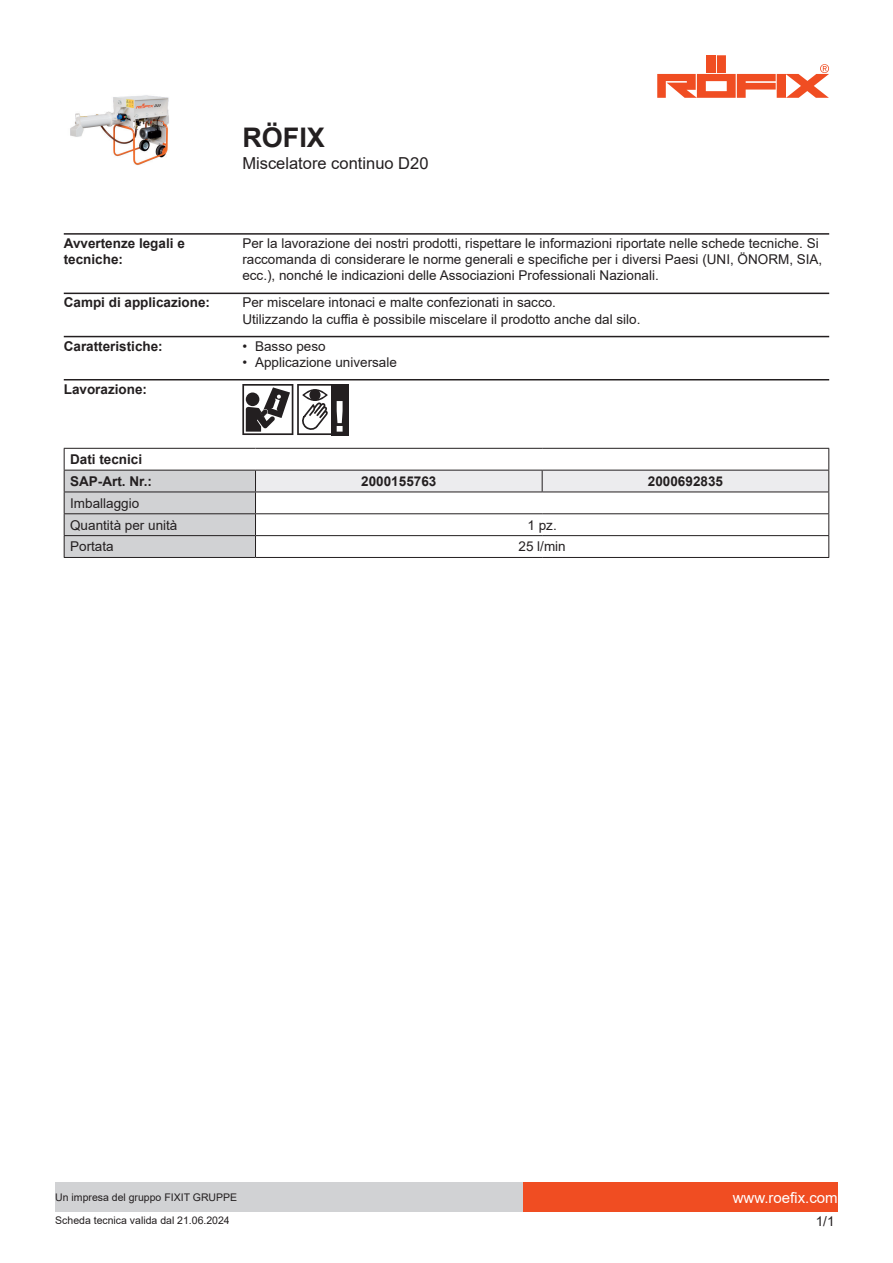
<style>
.page{position:relative;width:893px;height:1263px;background:#fff}
.page>*{position:absolute;margin:0;border:0;box-sizing:border-box;transform-origin:0 0}
.t1{font:700 27px "Arial";color:#231f20}
.t2{font:16.5px "Arial";color:#231f20}
.t3{font:15px "Arial";color:#fff}
.t4{font:13.5px/16.2px "Arial";color:#231f20}
.t5{font:700 13.5px/16.2px "Arial";color:#231f20}
.t6{font:10.5px "Arial";color:#231f20}
</style>
<div class="page">
<img style="left:70px;top:95px;width:99px;height:70px">
<div style="left:717px;top:55px;width:9px;height:18px;background:#f04d22"></div>
<div style="left:707px;top:55px;width:9px;height:18px;background:#f04d22"></div>
<svg style="left:657px;top:64px;width:172px;height:34px"></svg>
<div style="left:523px;top:1182px;width:315px;height:30px;background:#f04d22"></div>
<div style="left:55px;top:1182px;width:468px;height:30px;background:#d1d2d4"></div>
<hr style="left:64px;top:233px;width:765px;height:2px;background:#231f20">
<hr style="left:64px;top:293px;width:765px;height:1px;background:#231f20">
<hr style="left:64px;top:336px;width:765px;height:1px;background:#231f20">
<hr style="left:64px;top:379px;width:765px;height:1px;background:#231f20">
<svg style="left:242px;top:384px;width:106px;height:51px"></svg>
<hr style="left:64px;top:448px;width:191px;height:1px;background:#231f20">
<hr style="left:255px;top:448px;width:287px;height:1px;background:#231f20">
<hr style="left:542px;top:448px;width:287px;height:1px;background:#231f20">
<svg style="left:64px;top:449px;width:765px;height:108px"></svg>
<hr style="left:64px;top:557px;width:191px;height:1px;background:#231f20">
<hr style="left:255px;top:557px;width:287px;height:1px;background:#231f20">
<hr style="left:542px;top:557px;width:287px;height:1px;background:#231f20">
<h1 class="t1" style="left:242px;top:119px;width:84px">RÖFIX</h1>
<p class="t2" style="left:242px;top:152px;width:188px">Miscelatore continuo D20</p>
<p class="t5" style="left:64px;top:235px;width:123px">Avvertenze legali e tecniche:</p>
<p class="t4" style="left:242px;top:235px;width:581px">Per la lavorazione dei nostri prodotti, rispettare le informazioni riportate nelle schede tecniche. Si raccomanda di considerare le norme generali e specifiche per i diversi Paesi (UNI, ÖNORM, SIA, ecc.), nonché le indicazioni delle Associazioni Professionali Nazionali.</p>
<p class="t5" style="left:64px;top:295px;width:148px">Campi di applicazione:</p>
<p class="t4" style="left:242px;top:294px;width:400px">Per miscelare intonaci e malte confezionati in sacco.<br>Utilizzando la cuffia è possibile miscelare il prodotto anche dal silo.</p>
<p class="t5" style="left:64px;top:338px;width:101px">Caratteristiche:</p>
<p class="t4" style="left:242px;top:338px;width:85px">• Basso peso</p>
<p class="t4" style="left:242px;top:354px;width:156px">• Applicazione universale</p>
<p class="t5" style="left:64px;top:381px;width:85px">Lavorazione:</p>
<p class="t5" style="left:70px;top:449px;width:83px;line-height:21.9px">Dati tecnici<br>SAP-Art. Nr.:</p>
<p class="t4" style="left:70px;top:492px;width:109px;line-height:21.9px">Imballaggio<br>Quantità per unità</p>
<p class="t5" style="left:361px;top:473px;width:77px">2000155763</p>
<p class="t5" style="left:648px;top:473px;width:77px">2000692835</p>
<p class="t4" style="left:527px;top:517px;width:31px">1 pz.</p>
<p class="t4" style="left:70px;top:538px;width:45px">Portata</p>
<p class="t4" style="left:518px;top:538px;width:49px">25 l/min</p>
<p class="t6" style="left:55px;top:1190px;width:183px">Un impresa del gruppo FIXIT GRUPPE</p>
<p class="t3" style="left:733px;top:1187px;width:107px">www.roefix.com</p>
<p class="t6" style="left:55px;top:1213px;width:176px">Scheda tecnica valida dal 21.06.2024</p>
<p class="t4" style="left:816px;top:1213px;width:20px">1/1</p>
</div>
